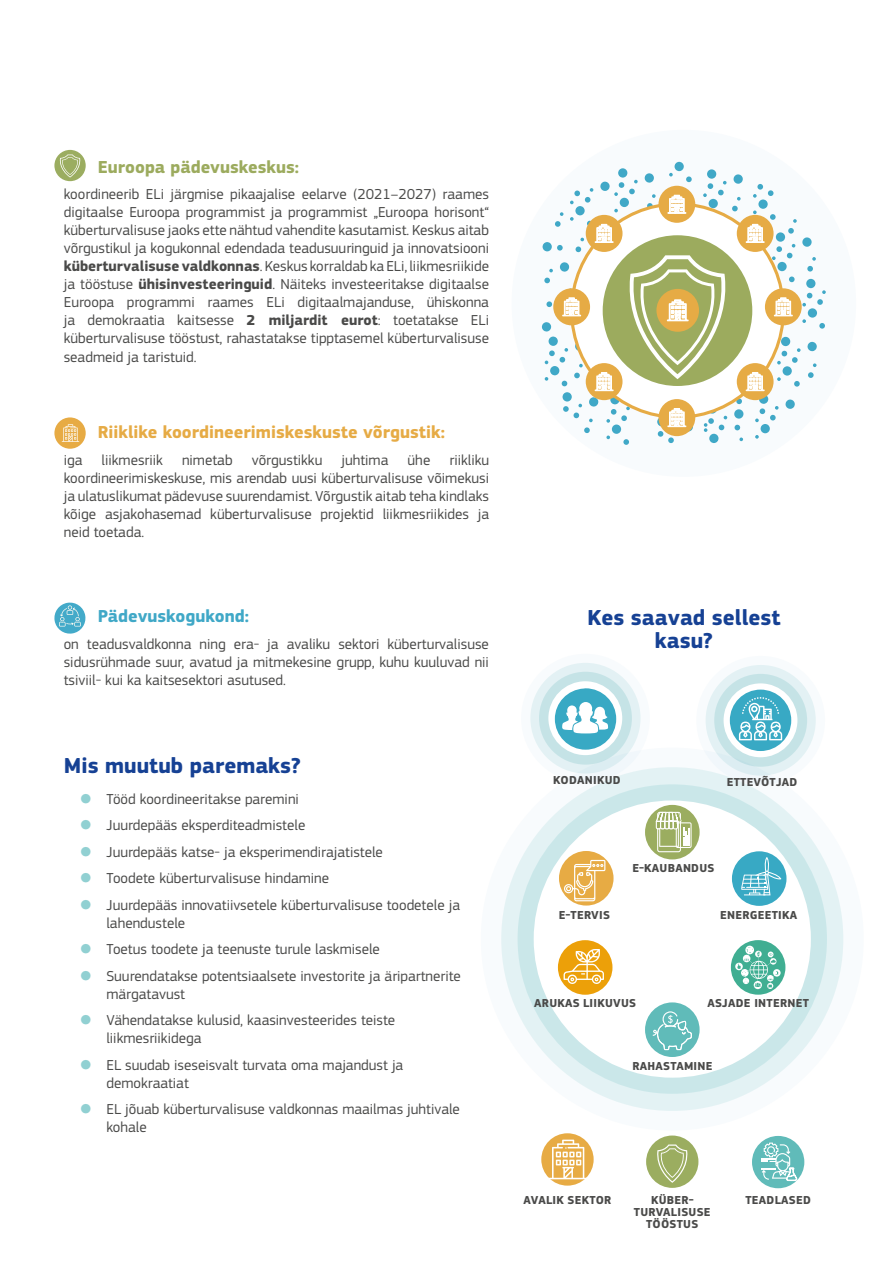
<style>
.page{position:relative;width:893px;height:1263px;background:#fff}
.page>*{position:absolute;margin:0;border:0;box-sizing:border-box;transform-origin:0 0}
.title_1_center{font:700 22.5px/22.5px "EC Square Sans Pro";color:#164194;text-align:center}
.title_1_break{font:700 22.5px "EC Square Sans Pro";color:#164194}
.title_2_2{font:700 18px "EC Square Sans Pro";color:#e6ab45}
.title_2_1{font:700 18px "EC Square Sans Pro";color:#9cab5e}
.title_2_3{font:700 18px "EC Square Sans Pro";color:#40a8c7}
.body{font:15px/18px "EC Square Sans Pro";color:#4a4a49}
.fig_2{font:700 12px/12px "EC Square Sans Pro";letter-spacing:.02em;color:#4a4a49;text-align:center}
.s1{font-weight:700}
.s2{color:#91d0d2}
</style>
<div class="page">
<svg style="left:541px;top:1133px;width:53px;height:52px"></svg>
<svg style="left:548px;top:1139px;width:40px;height:40px"></svg>
<div style="left:512px;top:130px;width:344px;height:347px;background:#f8fbfd;border-radius:50%"></div>
<div style="left:618px;top:168px;width:9px;height:10px;background:#40a8c7;border-radius:50%"></div>
<div style="left:707px;top:169px;width:9px;height:10px;background:#40a8c7;border-radius:50%"></div>
<div style="left:674px;top:162px;width:10px;height:9px;background:#40a8c7;border-radius:50%"></div>
<svg style="left:542px;top:322px;width:9px;height:10px"></svg>
<svg style="left:544px;top:173px;width:282px;height:272px"></svg>
<svg style="left:54px;top:150px;width:32px;height:31px"></svg>
<svg style="left:59px;top:155px;width:22px;height:23px"></svg>
<div style="left:54px;top:417px;width:32px;height:32px;background:#e7ab44;border-radius:50%"></div>
<svg style="left:62px;top:424px;width:17px;height:18px"></svg>
<svg style="left:54px;top:602px;width:32px;height:32px"></svg>
<div style="left:752px;top:1136px;width:52px;height:52px;background:#60bbb9;border-radius:50%"></div>
<svg style="left:761px;top:1142px;width:36px;height:39px"></svg>
<div style="left:646px;top:1135px;width:52px;height:53px;background:#9bad60;border-radius:50%"></div>
<svg style="left:656px;top:1144px;width:33px;height:39px"></svg>
<div style="left:481px;top:748px;width:383px;height:382px;background:#f8fbfd;border-radius:50%"></div>
<div style="left:501px;top:767px;width:342px;height:344px;background:#e3f2f4;border-radius:50%"></div>
<div style="left:518px;top:784px;width:309px;height:310px;background:#cae7e9;border-radius:50%"></div>
<div style="left:534px;top:800px;width:277px;height:278px;background:#fff;border-radius:50%"></div>
<div style="left:645px;top:805px;width:55px;height:54px;background:#9bad60;border-radius:50%"></div>
<svg style="left:656px;top:812px;width:36px;height:40px"></svg>
<div style="left:645px;top:1002px;width:55px;height:55px;background:#60bbb9;border-radius:50%"></div>
<svg style="left:653px;top:1011px;width:39px;height:39px"></svg>
<div style="left:559px;top:851px;width:54px;height:54px;background:#e7ab44;border-radius:50%"></div>
<svg style="left:564px;top:860px;width:41px;height:41px"></svg>
<div style="left:558px;top:940px;width:54px;height:55px;background:#eca009;border-radius:50%"></div>
<svg style="left:564px;top:949px;width:40px;height:35px"></svg>
<div style="left:732px;top:851px;width:54px;height:55px;background:#38a9c4;border-radius:50%"></div>
<svg style="left:741px;top:857px;width:40px;height:38px"></svg>
<div style="left:731px;top:940px;width:54px;height:55px;background:#40ae92;border-radius:50%"></div>
<svg style="left:735px;top:946px;width:46px;height:43px"></svg>
<div style="left:696px;top:656px;width:129px;height:129px;background:#f8fbfd;border-radius:50%"></div>
<div style="left:706px;top:665px;width:110px;height:111px;background:#e3f1f4;border-radius:50%"></div>
<div style="left:714px;top:674px;width:93px;height:93px;background:#c5e3e6;border-radius:50%"></div>
<div style="left:724px;top:683px;width:73px;height:74px;background:#fff;border-radius:50%"></div>
<div style="left:730px;top:690px;width:61px;height:61px;background:#38a9c4;border-radius:50%"></div>
<svg style="left:739px;top:697px;width:43px;height:43px"></svg>
<div style="left:521px;top:654px;width:129px;height:128px;background:#f8fbfd;border-radius:50%"></div>
<div style="left:530px;top:663px;width:110px;height:110px;background:#e3f1f4;border-radius:50%"></div>
<div style="left:539px;top:672px;width:93px;height:93px;background:#c5e3e6;border-radius:50%"></div>
<div style="left:548px;top:681px;width:74px;height:74px;background:#fff;border-radius:50%"></div>
<svg style="left:555px;top:688px;width:61px;height:62px"></svg>
<p class="title_2_1" style="left:98px;top:156px;width:203px">Euroopa pädevuskeskus:</p>
<p class="body" style="left:64px;top:186px;width:427px;text-align:justify">koordineerib ELi järgmise pikaajalise eelarve (2021–2027) raames digitaalse Euroopa programmist ja programmist „Euroopa horisont“ küberturvalisuse jaoks ette nähtud vahendite kasutamist. Keskus aitab võrgustikul ja kogukonnal edendada teadusuuringuid ja innovatsiooni <span class="s1">küberturvalisuse valdkonnas</span>. Keskus korraldab ka ELi, liikmesriikide ja tööstuse <span class="s1">ühisinvesteeringuid</span>. Näiteks investeeritakse digitaalse Euroopa programmi raames ELi digitaalmajanduse, ühiskonna ja demokraatia kaitsesse <span class="s1">2 miljardit eurot</span>: toetatakse ELi küberturvalisuse tööstust, rahastatakse tipptasemel küberturvalisuse seadmeid ja taristuid.</p>
<p class="title_2_2" style="left:98px;top:422px;width:349px">Riiklike koordineerimiskeskuste võrgustik:</p>
<p class="body" style="left:64px;top:451px;width:427px;text-align:justify;text-indent:386px">riikliku koordineerimiskeskuse, mis arendab uusi küberturvalisuse võimekusi ja ulatuslikumat pädevuse suurendamist. Võrgustik aitab teha kindlaks kõige asjakohasemad küberturvalisuse projektid liikmesriikides ja neid toetada.</p>
<p class="body" style="left:64px;top:451px;width:20px">iga</p>
<p class="body" style="left:102px;top:451px;width:63px">liikmesriik</p>
<p class="body" style="left:182px;top:451px;width:52px">nimetab</p>
<p class="body" style="left:252px;top:451px;width:72px">võrgustikku</p>
<p class="body" style="left:341px;top:451px;width:49px">juhtima</p>
<p class="body" style="left:408px;top:451px;width:24px">ühe</p>
<p class="title_2_3" style="left:98px;top:606px;width:153px">Pädevuskogukond:</p>
<p class="body" style="left:64px;top:635px;width:427px;text-align:justify">on teadusvaldkonna ning era- ja avaliku sektori küberturvalisuse sidusrühmade suur, avatud ja mitmekesine grupp, kuhu kuuluvad nii tsiviil- kui ka kaitsesektori asutused.</p>
<p class="title_1_break" style="left:64px;top:752px;width:239px">Mis muutub paremaks?</p>
<p class="body" style="left:79px;top:790px;width:221px"><span class="s2">●</span> Tööd koordineeritakse paremini</p>
<p class="body" style="left:79px;top:816px;width:227px"><span class="s2">●</span> Juurdepääs eksperditeadmistele</p>
<p class="body" style="left:79px;top:843px;width:305px"><span class="s2">●</span> Juurdepääs katse- ja eksperimendirajatistele</p>
<p class="body" style="left:79px;top:869px;width:251px"><span class="s2">●</span> Toodete küberturvalisuse hindamine</p>
<p class="body" style="left:106px;top:896px;width:355px;text-indent:-27px"><span class="s2">●</span> Juurdepääs innovatiivsetele küberturvalisuse toodetele ja lahendustele</p>
<p class="body" style="left:79px;top:940px;width:302px"><span class="s2">●</span> Toetus toodete ja teenuste turule laskmisele</p>
<p class="body" style="left:106px;top:967px;width:356px;text-indent:-27px"><span class="s2">●</span> Suurendatakse potentsiaalsete investorite ja äripartnerite märgatavust</p>
<p class="body" style="left:106px;top:1011px;width:290px;text-indent:-27px"><span class="s2">●</span> Vähendatakse kulusid, kaasinvesteerides teiste liikmesriikidega</p>
<p class="body" style="left:106px;top:1056px;width:298px;text-indent:-27px"><span class="s2">●</span> EL suudab iseseisvalt turvata oma majandust ja demokraatiat</p>
<p class="body" style="left:106px;top:1100px;width:355px;text-indent:-27px"><span class="s2">●</span> EL jõuab küberturvalisuse valdkonnas maailmas juhtivale kohale</p>
<p class="title_1_center" style="left:587px;top:607px;width:195px">Kes saavad sellest kasu?</p>
<p class="fig_2" style="left:553px;top:775px;width:69px">KODANIKUD</p>
<p class="fig_2" style="left:727px;top:777px;width:72px">ETTEVÕTJAD</p>
<p class="fig_2" style="left:559px;top:909px;width:53px">E-TERVIS</p>
<p class="fig_2" style="left:632px;top:862px;width:84px">E-KAUBANDUS</p>
<p class="fig_2" style="left:720px;top:909px;width:78px">ENERGEETIKA</p>
<p class="fig_2" style="left:534px;top:997px;width:103px">ARUKAS LIIKUVUS</p>
<p class="fig_2" style="left:707px;top:997px;width:103px">ASJADE INTERNET</p>
<p class="fig_2" style="left:632px;top:1060px;width:82px">RAHASTAMINE</p>
<p class="fig_2" style="left:523px;top:1194px;width:89px">AVALIK SEKTOR</p>
<p class="fig_2" style="left:634px;top:1194px;width:78px">KÜBER-<br>TURVALISUSE<br>TÖÖSTUS</p>
<p class="fig_2" style="left:745px;top:1194px;width:67px">TEADLASED</p>
</div>
